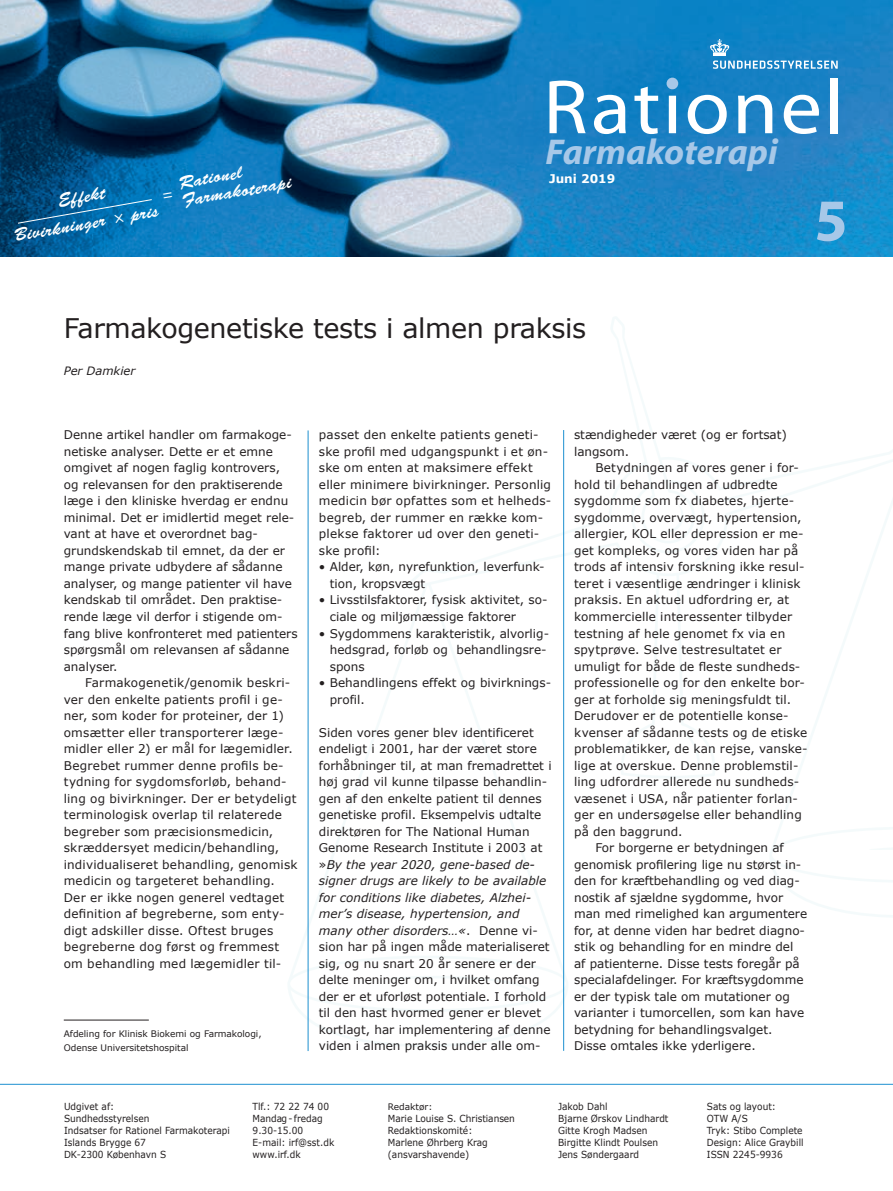
<style>
.page{position:relative;width:893px;height:1191px;background:#fff}
.page>*{position:absolute;margin:0;border:0;box-sizing:border-box;transform-origin:0 0}
.t1{font:77.55px "Myriad";letter-spacing:.03em;color:#fff;scale:1.06 1}
.t2{font:700 60px "Myriad";color:#a7c8e8}
.t3{font:italic 700 36px "Myriad";color:#a7c8e8}
.t4{font:27px "Verdana";letter-spacing:-.015em;color:#231f20}
.t5{font:18px/27px "Brush Script Std";color:#fff;text-align:center}
.t6{font:12px/16.5px "Verdana";color:#231f20}
.t7{font:12px/16.5px "Verdana";letter-spacing:.02em;color:#231f20}
.t8{font:700 12px "Verdana";color:#fff}
.t9{font:italic 11.55px "Verdana";color:#231f20}
.t10{font:9.75px/12px "Verdana";color:#231f20;scale:.93 1}
.t11{font:9px/13.5px "Verdana";letter-spacing:-.005em;color:#231f20}
.s1{font-style:italic}
</style>
<div class="page">
<img style="left:0;top:0;width:893px;height:256px">
<svg style="left:288px;top:317px;width:605px;height:730px"></svg>
<svg style="left:856px;top:847px;width:37px;height:19px"></svg>
<svg style="left:723px;top:488px;width:52px;height:14px"></svg>
<svg style="left:661px;top:503px;width:23px;height:29px"></svg>
<svg style="left:56px;top:45px;width:166px;height:70px;background:#5694b9"></svg>
<hr style="left:308px;top:430px;width:1px;height:621px;background:#1d90d0">
<hr style="left:563px;top:430px;width:1px;height:620px;background:#1d90d0">
<div style="left:666px;top:78px;width:12px;height:11px;background:#a7c8e8;border-radius:50%"></div>
<hr style="left:0;top:1084px;width:893px;height:1px;background:#1d90d0">
<svg style="left:17px;top:199px;width:136px;height:25px;background:#0b68a1"></svg>
<hr style="left:64px;top:1019px;width:85px;height:1px;background:#231f20">
<svg style="left:710px;top:39px;width:128px;height:30px;background:#3794cd"></svg>
<svg style="left:163px;top:192px;width:9px;height:6px"></svg>
<h3 class="t5" style="left:7px;top:196px;width:148px;rotate:-10deg">Effekt<br>Bivirkninger × pris</h3>
<h1 class="t1" style="left:543px;top:69px;width:285px">Rationel</h1>
<h3 class="t3" style="left:545px;top:133px;width:234px">Farmakoterapi</h3>
<h3 class="t5" style="left:178px;top:174px;width:112px;line-height:18px;text-align:left;rotate:-10deg">Rationel<br>Farmakoterapi</h3>
<p class="t8" style="left:549px;top:170px;width:68px">Juni 2019</p>
<h2 class="t2" style="left:814px;top:190px;width:35px">5</h2>
<h3 class="t4" style="left:64px;top:310px;width:524px">Farmakogenetiske tests i almen praksis</h3>
<p class="t9" style="left:64px;top:362px;width:73px">Per Damkier</p>
<p class="t6" style="left:64px;top:427px;width:235px">Denne artikel handler om farmakoge&shy;netiske analyser. Dette er et emne omgivet af nogen faglig kontrovers, og relevansen for den praktiserende læge i den kliniske hverdag er endnu minimal. Det er imidlertid meget rele&shy;vant at have et overordnet bag&shy;grundskendskab til emnet, da der er mange private udbydere af sådanne analyser, og mange patienter vil have kendskab til området. Den praktise&shy;rende læge vil derfor i stigende om&shy;fang blive konfronteret med patienters spørgsmål om relevansen af sådanne analyser.</p>
<p class="t7" style="left:64px;top:674px;width:235px;text-indent:21px">Farmakogenetik/genomik beskri&shy;ver den enkelte patients profil i ge&shy;ner, som koder for proteiner, der 1) omsætter eller transporterer læge&shy;midler eller 2) er mål for lægemidler.<br>Begrebet rummer denne profils be&shy;tydning for sygdomsforløb, behand&shy;ling og bivirkninger. Der er betydeligt terminologisk overlap til relaterede begreber som præcisionsmedicin, skræddersyet medicin/behandling, individualiseret behandling, genomisk medicin og targeteret behandling.<br>Der er ikke nogen generel vedtaget definition af begreberne, som enty&shy;digt adskiller disse. Oftest bruges begreberne dog først og fremmest om behandling med lægemidler til-</p>
<p class="t11" style="left:64px;top:1027px;width:199px">Afdeling for Klinisk Biokemi og Farmakologi,<br>Odense Universitetshospital</p>
<p class="t7" style="left:319px;top:427px;width:234px">passet den enkelte patients geneti&shy;ske profil med udgangspunkt i et øn&shy;ske om enten at maksimere effekt eller minimere bivirkninger. Personlig medicin bør opfattes som et helheds&shy;begreb, der rummer en række kom&shy;plekse faktorer ud over den geneti&shy;ske profil:</p>
<p class="t6" style="left:330px;top:559px;width:216px;text-indent:-11px">• Alder, køn, nyrefunktion, leverfunk&shy;tion, kropsvægt</p>
<p class="t6" style="left:330px;top:592px;width:219px;text-indent:-11px">• Livsstilsfaktorer, fysisk aktivitet, so&shy;ciale og miljømæssige faktorer</p>
<p class="t6" style="left:330px;top:625px;width:221px;text-indent:-11px">• Sygdommens karakteristik, alvorlig&shy;hedsgrad, forløb og behandlingsre&shy;spons</p>
<p class="t6" style="left:330px;top:674px;width:223px;text-indent:-11px">• Behandlingens effekt og bivirknings&shy;profil.</p>
<p class="t6" style="left:319px;top:724px;width:234px">Siden vores gener blev identificeret endeligt i 2001, har der været store forhåbninger til, at man fremadrettet i høj grad vil kunne tilpasse behandlin&shy;gen af den enkelte patient til dennes genetiske profil. Eksempelvis udtalte direktøren for The National Human Genome Research Institute i 2003 at »<span class="s1">By the year 2020, gene-based de&shy;signer drugs are likely to be available for conditions like diabetes, Alzhei&shy;mer’s disease, hypertension, and many other disorders…«</span>. Denne vi&shy;sion har på ingen måde materialiseret sig, og nu snart 20 år senere er der delte meninger om, i hvilket omfang der er et uforløst potentiale. I forhold til den hast hvormed gener er blevet kortlagt, har implementering af denne viden i almen praksis under alle om-</p>
<p class="t6" style="left:574px;top:427px;width:214px">stændigheder været (og er fortsat) langsom.</p>
<p class="t6" style="left:595px;top:460px;width:205px">Betydningen af vores gener i for-</p>
<p class="t6" style="left:574px;top:476px;width:205px">hold til behandlingen af udbredte</p>
<p class="t6" style="left:574px;top:493px;width:222px">sygdomme som fx diabetes, hjerte-</p>
<p class="t6" style="left:574px;top:509px;width:229px">sygdomme, overvægt, hypertension,</p>
<p class="t6" style="left:574px;top:526px;width:231px">allergier, KOL eller depression er me-</p>
<p class="t6" style="left:574px;top:542px;width:226px">get kompleks, og vores viden har på</p>
<p class="t6" style="left:574px;top:559px;width:232px">trods af intensiv forskning ikke resul-</p>
<p class="t6" style="left:574px;top:575px;width:228px">teret i væsentlige ændringer i klinisk</p>
<p class="t6" style="left:574px;top:592px;width:216px">praksis. En aktuel udfordring er, at</p>
<p class="t6" style="left:574px;top:608px;width:220px">kommercielle interessenter tilbyder</p>
<p class="t6" style="left:574px;top:625px;width:213px">testning af hele genomet fx via en</p>
<p class="t6" style="left:574px;top:641px;width:209px">spytprøve. Selve testresultatet er</p>
<p class="t6" style="left:574px;top:658px;width:228px">umuligt for både de fleste sundheds-</p>
<p class="t6" style="left:574px;top:674px;width:232px">professionelle og for den enkelte bor-</p>
<p class="t6" style="left:574px;top:691px;width:219px">ger at forholde sig meningsfuldt til.</p>
<p class="t6" style="left:574px;top:707px;width:216px">Derudover er de potentielle konse-</p>
<p class="t6" style="left:574px;top:724px;width:235px">kvenser af sådanne tests og de etiske</p>
<p class="t6" style="left:574px;top:740px;width:235px">problematikker, de kan rejse, vanske-</p>
<p class="t6" style="left:574px;top:757px;width:226px">lige at overskue. Denne problemstil-</p>
<p class="t6" style="left:574px;top:773px;width:227px">ling udfordrer allerede nu sundheds-</p>
<p class="t6" style="left:574px;top:790px;width:225px">væsenet i USA, når patienter forlan-</p>
<p class="t6" style="left:574px;top:806px;width:229px">ger en undersøgelse eller behandling</p>
<p class="t6" style="left:574px;top:823px;width:110px">på den baggrund.</p>
<p class="t6" style="left:595px;top:839px;width:190px">For borgerne er betydningen af</p>
<p class="t6" style="left:574px;top:856px;width:229px">genomisk profilering lige nu størst in-</p>
<p class="t6" style="left:574px;top:872px;width:227px">den for kræftbehandling og ved diag-</p>
<p class="t6" style="left:574px;top:889px;width:211px">nostik af sjældne sygdomme, hvor</p>
<p class="t6" style="left:574px;top:905px;width:235px">man med rimelighed kan argumentere</p>
<p class="t6" style="left:574px;top:922px;width:232px">for, at denne viden har bedret diagno-</p>
<p class="t6" style="left:574px;top:938px;width:221px">stik og behandling for en mindre del</p>
<p class="t6" style="left:574px;top:955px;width:227px">af patienterne. Disse tests foregår på</p>
<p class="t6" style="left:574px;top:971px;width:231px">specialafdelinger. For kræftsygdomme</p>
<p class="t6" style="left:574px;top:988px;width:217px">er der typisk tale om mutationer og</p>
<p class="t6" style="left:574px;top:1004px;width:232px">varianter i tumorcellen, som kan have</p>
<p class="t6" style="left:574px;top:1021px;width:200px">betydning for behandlingsvalget.</p>
<p class="t6" style="left:574px;top:1037px;width:183px">Disse omtales ikke yderligere.</p>
<p class="t10" style="left:64px;top:1100px;width:180px">Udgivet af:<br>Sundhedsstyrelsen<br>Indsatser for Rationel Farmakoterapi<br>Islands Brygge 67<br>DK-2300 København S</p>
<p class="t10" style="left:253px;top:1100px;width:89px">Tlf.: 72 22 74 00<br>Mandag - fredag<br>9.30-15.00<br>E-mail: irf@sst.dk www.irf.dk</p>
<p class="t11" style="left:388px;top:1099px;width:46px">Redaktør:</p>
<p class="t10" style="left:388px;top:1112px;width:138px">Marie Louise S. Christiansen<br>Redaktionskomité:<br>Marlene Øhrberg Krag (ansvarshavende)</p>
<p class="t10" style="left:707px;top:1100px;width:105px">Sats og layout:<br>OTW A/S<br>Tryk: Stibo Complete<br>Design: Alice Graybill<br>ISSN 2245-9936</p>
<p class="t10" style="left:558px;top:1100px;width:120px">Jakob Dahl<br>Bjarne Ørskov Lindhardt<br>Gitte Krogh Madsen<br>Birgitte Klindt Poulsen<br>Jens Søndergaard</p>
</div>
